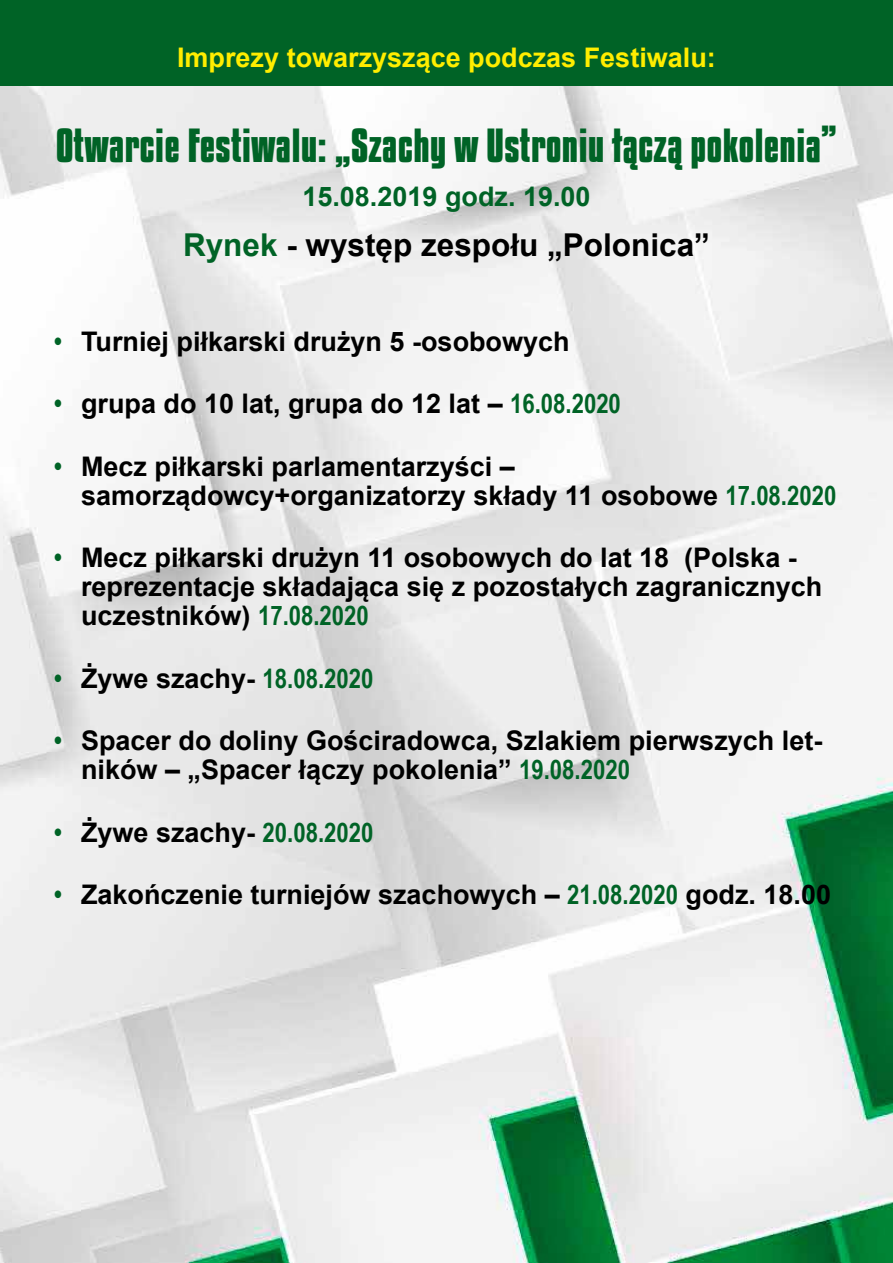
<style>
.page{position:relative;width:893px;height:1263px;background:#fff}
.page>*{position:absolute;margin:0;border:0;box-sizing:border-box;transform-origin:0 0}
.t1{font:700 42px "Kenyan Coffee Rg";color:#006326}
.t2{font:700 31.5px "Arial";color:#000}
.t3{font:700 27px/29.1px "Arial";color:#000}
.t4{font:700 27px "Arial Narrow";color:#006326}
.t5{font:700 27px "Arial";color:#ffed00}
.t6{font:700 27px "Arial";color:#006326}
.s1{color:#006326}
.s2{font-family:"Arial Narrow";color:#006326}
.s3{font-family:"Arial";color:#000}
</style>
<div class="page">
<img style="left:0;top:85px;width:893px;height:1178px">
<div style="left:0;top:0;width:893px;height:85px;background:#006326"></div>
<p class="t5" style="left:177px;top:39px;width:540px">Imprezy towarzyszące podczas Festiwalu:</p>
<h1 class="t1" style="left:56px;top:117px;width:783px">Otwarcie Festiwalu: „Szachy w Ustroniu łączą pokolenia”</h1>
<p class="t6" style="left:302px;top:178px;width:290px">15.08.2019 godz. 19.00</p>
<p class="t2" style="left:183px;top:223px;width:528px"><span class="s1">Rynek</span> - występ zespołu „Polonica”</p>
<p class="t3" style="left:54px;top:327px;width:517px"><span class="s2">•</span> Turniej piłkarski drużyn 5 -osobowych</p>
<p class="t3" style="left:54px;top:389px;width:568px"><span class="s2">•</span> grupa do 10 lat, grupa do 12 lat – <span class="s2">16.08.2020</span></p>
<p class="t3" style="left:81px;top:452px;width:757px;text-indent:-27px"><span class="s2">•</span> Mecz piłkarski parlamentarzyści – samorządowcy+organizatorzy składy 11 osobowe <span class="s2">17.08.2020</span></p>
<p class="t3" style="left:81px;top:543px;width:743px;text-indent:-27px"><span class="s2">•</span> Mecz piłkarski drużyn 11 osobowych do lat 18 (Polska - reprezentacje składająca się z pozostałych zagranicznych uczestników) <span class="s2">17.08.2020</span></p>
<p class="t4" style="left:54px;top:658px;width:321px">• <span class="s3">Żywe szachy-</span> 18.08.2020</p>
<p class="t3" style="left:81px;top:726px;width:743px;text-indent:-27px"><span class="s2">•</span> Spacer do doliny Gościradowca, Szlakiem pierwszych let&shy;ników – „Spacer łączy pokolenia” <span class="s2">19.08.2020</span></p>
<p class="t4" style="left:54px;top:812px;width:321px">• <span class="s3">Żywe szachy-</span> 20.08.2020</p>
<p class="t3" style="left:54px;top:880px;width:779px"><span class="s2">•</span> Zakończenie turniejów szachowych – <span class="s2">21.08.2020</span> godz. 18.00</p>
</div>
